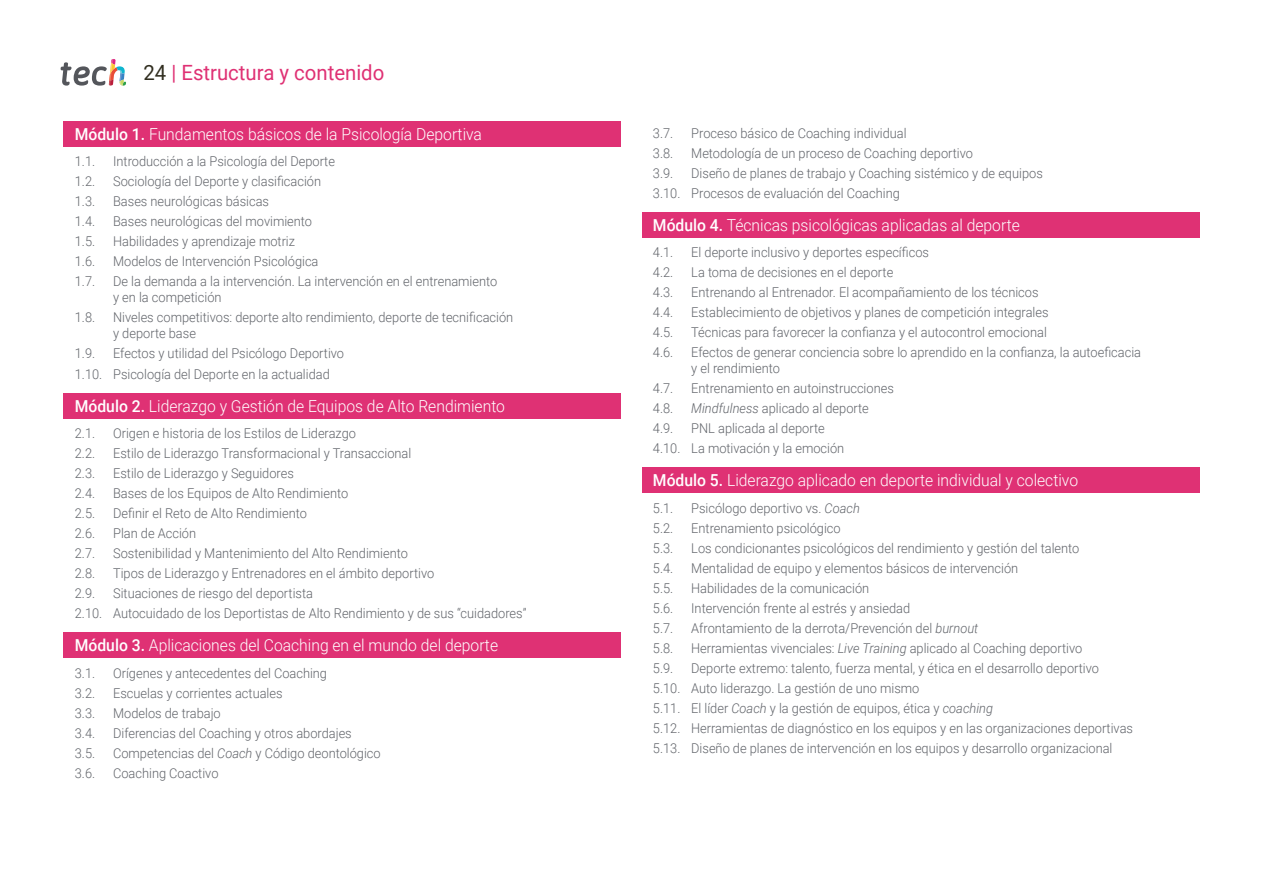
<style>
.page{position:relative;width:1263px;height:893px;background:#fff}
.page>*{position:absolute;margin:0;border:0;box-sizing:border-box;transform-origin:0 0}
.t1{font:21px "Roboto";color:#df3174}
.t2{font:300 16.5px "Roboto";color:#fff;scale:.95 1}
.t3{font:300 13.5px/20px "Roboto";color:#61646a;scale:.95 1}
.s1{color:#312e20}
.s2{font-weight:500}
.s3{font-style:italic}
</style>
<div class="page">
<svg style="left:61px;top:59px;width:65px;height:27px"></svg>
<div style="left:64px;top:121px;width:557px;height:25px;background:#df3174"></div>
<div style="left:64px;top:393px;width:557px;height:25px;background:#df3174"></div>
<div style="left:64px;top:632px;width:557px;height:25px;background:#df3174"></div>
<div style="left:642px;top:212px;width:557px;height:25px;background:#df3174"></div>
<div style="left:642px;top:467px;width:557px;height:25px;background:#df3174"></div>
<h1 class="t1" style="left:144px;top:57px;width:242px"><span class="s1">24</span> | Estructura y contenido</h1>
<p class="t2" style="left:75px;top:123px;width:430px"><span class="s2">Módulo 1.</span> Fundamentos básicos de la Psicología Deportiva</p>
<p class="t3" style="left:75px;top:151px;width:23px">1.1.</p>
<p class="t3" style="left:113px;top:151px;width:235px">Introducción a la Psicología del Deporte</p>
<p class="t3" style="left:75px;top:171px;width:23px">1.2.</p>
<p class="t3" style="left:113px;top:171px;width:220px">Sociología del Deporte y clasificación</p>
<p class="t3" style="left:75px;top:191px;width:23px">1.3.</p>
<p class="t3" style="left:113px;top:191px;width:166px">Bases neurológicas básicas</p>
<p class="t3" style="left:75px;top:211px;width:23px">1.4.</p>
<p class="t3" style="left:113px;top:211px;width:211px">Bases neurológicas del movimiento</p>
<p class="t3" style="left:75px;top:231px;width:23px">1.5.</p>
<p class="t3" style="left:113px;top:231px;width:193px">Habilidades y aprendizaje motriz</p>
<p class="t3" style="left:75px;top:251px;width:23px">1.6.</p>
<p class="t3" style="left:113px;top:251px;width:218px">Modelos de Intervención Psicológica</p>
<p class="t3" style="left:75px;top:271px;width:23px">1.7.</p>
<p class="t3" style="left:113px;top:273px;width:406px;line-height:15.8px">De la demanda a la intervención. La intervención en el entrenamiento y en la competición</p>
<p class="t3" style="left:75px;top:307px;width:23px">1.8.</p>
<p class="t3" style="left:113px;top:309px;width:423px;line-height:15.8px">Niveles competitivos: deporte alto rendimiento, deporte de tecnificación y deporte base</p>
<p class="t3" style="left:75px;top:343px;width:23px">1.9.</p>
<p class="t3" style="left:75px;top:342px;width:285px;line-height:20.7px;text-indent:38px">Efectos y utilidad del Psicólogo Deportivo<br>1.10. Psicología del Deporte en la actualidad</p>
<p class="t2" style="left:75px;top:394px;width:454px"><span class="s2">Módulo 2.</span> Liderazgo y Gestión de Equipos de Alto Rendimiento</p>
<p class="t3" style="left:75px;top:423px;width:23px">2.1.</p>
<p class="t3" style="left:113px;top:423px;width:257px">Origen e historia de los Estilos de Liderazgo</p>
<p class="t3" style="left:75px;top:443px;width:23px">2.2.</p>
<p class="t3" style="left:113px;top:443px;width:315px">Estilo de Liderazgo Transformacional y Transaccional</p>
<p class="t3" style="left:75px;top:463px;width:23px">2.3.</p>
<p class="t3" style="left:113px;top:463px;width:192px">Estilo de Liderazgo y Seguidores</p>
<p class="t3" style="left:75px;top:483px;width:23px">2.4.</p>
<p class="t3" style="left:113px;top:483px;width:249px">Bases de los Equipos de Alto Rendimiento</p>
<p class="t3" style="left:75px;top:503px;width:23px">2.5.</p>
<p class="t3" style="left:113px;top:503px;width:206px">Definir el Reto de Alto Rendimiento</p>
<p class="t3" style="left:75px;top:523px;width:23px">2.6.</p>
<p class="t3" style="left:113px;top:523px;width:89px">Plan de Acción</p>
<p class="t3" style="left:75px;top:543px;width:23px">2.7.</p>
<p class="t3" style="left:113px;top:543px;width:312px">Sostenibilidad y Mantenimiento del Alto Rendimiento</p>
<p class="t3" style="left:75px;top:563px;width:23px">2.8.</p>
<p class="t3" style="left:113px;top:563px;width:340px">Tipos de Liderazgo y Entrenadores en el ámbito deportivo</p>
<p class="t3" style="left:75px;top:583px;width:23px">2.9.</p>
<p class="t3" style="left:75px;top:583px;width:477px;text-indent:38px">Situaciones de riesgo del deportista<br>2.10. Autocuidado de los Deportistas de Alto Rendimiento y de sus “cuidadores”</p>
<p class="t2" style="left:75px;top:634px;width:447px"><span class="s2">Módulo 3.</span> Aplicaciones del Coaching en el mundo del deporte</p>
<p class="t3" style="left:75px;top:662px;width:23px">3.1.</p>
<p class="t3" style="left:113px;top:662px;width:227px">Orígenes y antecedentes del Coaching</p>
<p class="t3" style="left:75px;top:682px;width:23px">3.2.</p>
<p class="t3" style="left:113px;top:682px;width:180px">Escuelas y corrientes actuales</p>
<p class="t3" style="left:75px;top:702px;width:23px">3.3.</p>
<p class="t3" style="left:113px;top:702px;width:115px">Modelos de trabajo</p>
<p class="t3" style="left:75px;top:722px;width:23px">3.4.</p>
<p class="t3" style="left:113px;top:722px;width:253px">Diferencias del Coaching y otros abordajes</p>
<p class="t3" style="left:75px;top:742px;width:23px">3.5.</p>
<p class="t3" style="left:113px;top:742px;width:283px">Competencias del <span class="s3">Coach</span> y Código deontológico</p>
<p class="t3" style="left:75px;top:762px;width:23px">3.6.</p>
<p class="t3" style="left:113px;top:762px;width:112px">Coaching Coactivo</p>
<p class="t3" style="left:653px;top:122px;width:23px">3.7.</p>
<p class="t3" style="left:691px;top:122px;width:228px">Proceso básico de Coaching individual</p>
<p class="t3" style="left:653px;top:142px;width:23px">3.8.</p>
<p class="t3" style="left:691px;top:142px;width:298px">Metodología de un proceso de Coaching deportivo</p>
<p class="t3" style="left:653px;top:162px;width:23px">3.9.</p>
<p class="t3" style="left:653px;top:162px;width:412px;text-indent:38px">Diseño de planes de trabajo y Coaching sistémico y de equipos<br>3.10. Procesos de evaluación del Coaching</p>
<p class="t2" style="left:653px;top:213px;width:388px"><span class="s2">Módulo 4.</span> Técnicas psicológicas aplicadas al deporte</p>
<p class="t3" style="left:653px;top:242px;width:23px">4.1.</p>
<p class="t3" style="left:691px;top:242px;width:252px">El deporte inclusivo y deportes específicos</p>
<p class="t3" style="left:653px;top:262px;width:23px">4.2.</p>
<p class="t3" style="left:691px;top:262px;width:214px">La toma de decisiones en el deporte</p>
<p class="t3" style="left:653px;top:282px;width:23px">4.3.</p>
<p class="t3" style="left:691px;top:282px;width:367px">Entrenando al Entrenador. El acompañamiento de los técnicos</p>
<p class="t3" style="left:653px;top:302px;width:23px">4.4.</p>
<p class="t3" style="left:691px;top:302px;width:378px">Establecimiento de objetivos y planes de competición integrales</p>
<p class="t3" style="left:653px;top:322px;width:23px">4.5.</p>
<p class="t3" style="left:691px;top:322px;width:376px">Técnicas para favorecer la confianza y el autocontrol emocional</p>
<p class="t3" style="left:653px;top:342px;width:23px">4.6.</p>
<p class="t3" style="left:691px;top:344px;width:475px;line-height:15.8px">Efectos de generar conciencia sobre lo aprendido en la confianza, la autoeficacia y el rendimiento</p>
<p class="t3" style="left:653px;top:378px;width:23px">4.7.</p>
<p class="t3" style="left:691px;top:378px;width:215px">Entrenamiento en autoinstrucciones</p>
<p class="t3" style="left:653px;top:398px;width:23px">4.8.</p>
<p class="t3" style="left:691px;top:398px;width:188px"><span class="s3">Mindfulness</span> aplicado al deporte</p>
<p class="t3" style="left:653px;top:418px;width:23px">4.9.</p>
<p class="t3" style="left:653px;top:418px;width:203px;text-indent:38px">PNL aplicada al deporte<br>4.10. La motivación y la emoción</p>
<p class="t2" style="left:653px;top:469px;width:449px"><span class="s2">Módulo 5.</span> Liderazgo aplicado en deporte individual y colectivo</p>
<p class="t3" style="left:653px;top:497px;width:23px">5.1.</p>
<p class="t3" style="left:691px;top:497px;width:179px">Psicólogo deportivo vs. <span class="s3">Coach</span></p>
<p class="t3" style="left:653px;top:517px;width:23px">5.2.</p>
<p class="t3" style="left:691px;top:517px;width:159px">Entrenamiento psicológico</p>
<p class="t3" style="left:653px;top:537px;width:23px">5.3.</p>
<p class="t3" style="left:691px;top:537px;width:410px">Los condicionantes psicológicos del rendimiento y gestión del talento</p>
<p class="t3" style="left:653px;top:557px;width:23px">5.4.</p>
<p class="t3" style="left:691px;top:557px;width:346px">Mentalidad de equipo y elementos básicos de intervención</p>
<p class="t3" style="left:653px;top:577px;width:23px">5.5.</p>
<p class="t3" style="left:691px;top:577px;width:189px">Habilidades de la comunicación</p>
<p class="t3" style="left:653px;top:597px;width:23px">5.6.</p>
<p class="t3" style="left:691px;top:597px;width:232px">Intervención frente al estrés y ansiedad</p>
<p class="t3" style="left:653px;top:617px;width:23px">5.7.</p>
<p class="t3" style="left:691px;top:617px;width:304px">Afrontamiento de la derrota/Prevención del <span class="s3">burnout</span></p>
<p class="t3" style="left:653px;top:637px;width:23px">5.8.</p>
<p class="t3" style="left:691px;top:637px;width:413px">Herramientas vivenciales: <span class="s3">Live Training</span> aplicado al Coaching deportivo</p>
<p class="t3" style="left:653px;top:657px;width:23px">5.9.</p>
<p class="t3" style="left:653px;top:657px;width:507px;text-indent:38px">Deporte extremo: talento, fuerza mental, y ética en el desarrollo deportivo<br>5.10. Auto liderazgo. La gestión de uno mismo<br>5.11. El líder <span class="s3">Coach</span> y la gestión de equipos, ética y <span class="s3">coaching<br></span>5.12. Herramientas de diagnóstico en los equipos y en las organizaciones deportivas 5.13. Diseño de planes de intervención en los equipos y desarrollo organizacional</p>
</div>
